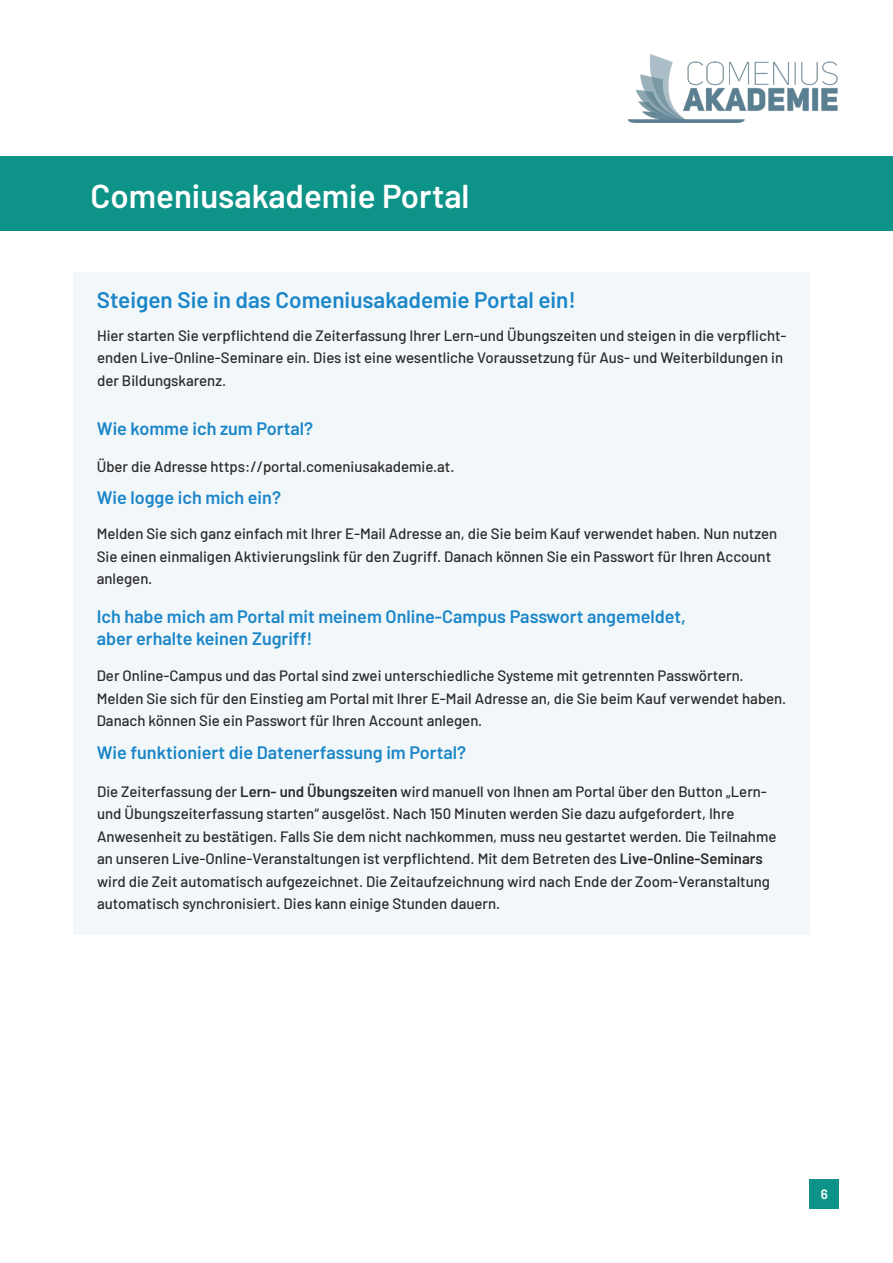
<style>
.page{position:relative;width:893px;height:1263px;background:#fff}
.page>*{position:absolute;margin:0;border:0;box-sizing:border-box;transform-origin:0 0}
.t1{font:600 33px "Barlow";color:#fff}
.t2{font:600 22.5px "Barlow";color:#1b86c8}
.t3{font:600 18px/21.6px "Barlow";color:#1b86c8}
.t4{font:500 15px/22.5px "Barlow";color:#2b292a}
.t5{font:600 13.5px "Barlow";color:#fff}
.s1{font-weight:600}
</style>
<div class="page">
<img style="left:627px;top:54px;width:211px;height:69px">
<div style="left:73px;top:272px;width:737px;height:663px;background:#f2f7fa"></div>
<div style="left:0;top:157px;width:893px;height:74px;background:#0d9387"></div>
<div style="left:810px;top:1179px;width:29px;height:30px;background:#0d9387"></div>
<h1 class="t1" style="left:91px;top:185px;width:380px">Comeniusakademie Portal</h1>
<h2 class="t2" style="left:97px;top:291px;width:481px">Steigen Sie in das Comeniusakademie Portal ein!</h2>
<p class="t4" style="left:97px;top:323px;width:691px">Hier starten Sie verpflichtend die Zeiterfassung Ihrer Lern-und Übungszeiten und steigen in die verpflicht&shy;enden Live-Online-Seminare ein. Dies ist eine wesentliche Voraussetzung für Aus- und Weiterbildungen in der Bildungskarenz.</p>
<p class="t3" style="left:97px;top:419px;width:218px">Wie komme ich zum Portal?</p>
<p class="t4" style="left:97px;top:454px;width:359px">Über die Adresse https://portal.comeniusakademie.at.</p>
<p class="t3" style="left:97px;top:489px;width:186px">Wie logge ich mich ein?</p>
<p class="t4" style="left:97px;top:521px;width:682px">Melden Sie sich ganz einfach mit Ihrer E-Mail Adresse an, die Sie beim Kauf verwendet haben. Nun nutzen<br>Sie einen einmaligen Aktivierungslink für den Zugriff. Danach können Sie ein Passwort für Ihren Account anlegen.</p>
<p class="t3" style="left:97px;top:607px;width:591px">Ich habe mich am Portal mit meinem Online-Campus Passwort angemeldet, aber erhalte keinen Zugriff!</p>
<p class="t4" style="left:97px;top:663px;width:691px">Der Online-Campus und das Portal sind zwei unterschiedliche Systeme mit getrennten Passwörtern.<br>Melden Sie sich für den Einstieg am Portal mit Ihrer E-Mail Adresse an, die Sie beim Kauf verwendet haben.<br>Danach können Sie ein Passwort für Ihren Account anlegen.</p>
<p class="t3" style="left:97px;top:744px;width:371px">Wie funktioniert die Datenerfassung im Portal?</p>
<p class="t4" style="left:97px;top:779px;width:681px">Die Zeiterfassung der <span class="s1">Lern- und Übungszeiten</span> wird manuell von Ihnen am Portal über den Button „Lern&shy;und Übungszeiterfassung starten“ ausgelöst. Nach 150 Minuten werden Sie dazu aufgefordert, Ihre Anwesenheit zu bestätigen. Falls Sie dem nicht nachkommen, muss neu gestartet werden. Die Teilnahme an unseren Live-Online-Veranstaltungen ist verpflichtend. Mit dem Betreten des <span class="s1">Live-Online-Seminars </span>wird die Zeit automatisch aufgezeichnet. Die Zeitaufzeichnung wird nach Ende der Zoom-Veranstaltung automatisch synchronisiert. Dies kann einige Stunden dauern.</p>
<p class="t5" style="left:821px;top:1189px;width:9px">6</p>
</div>
